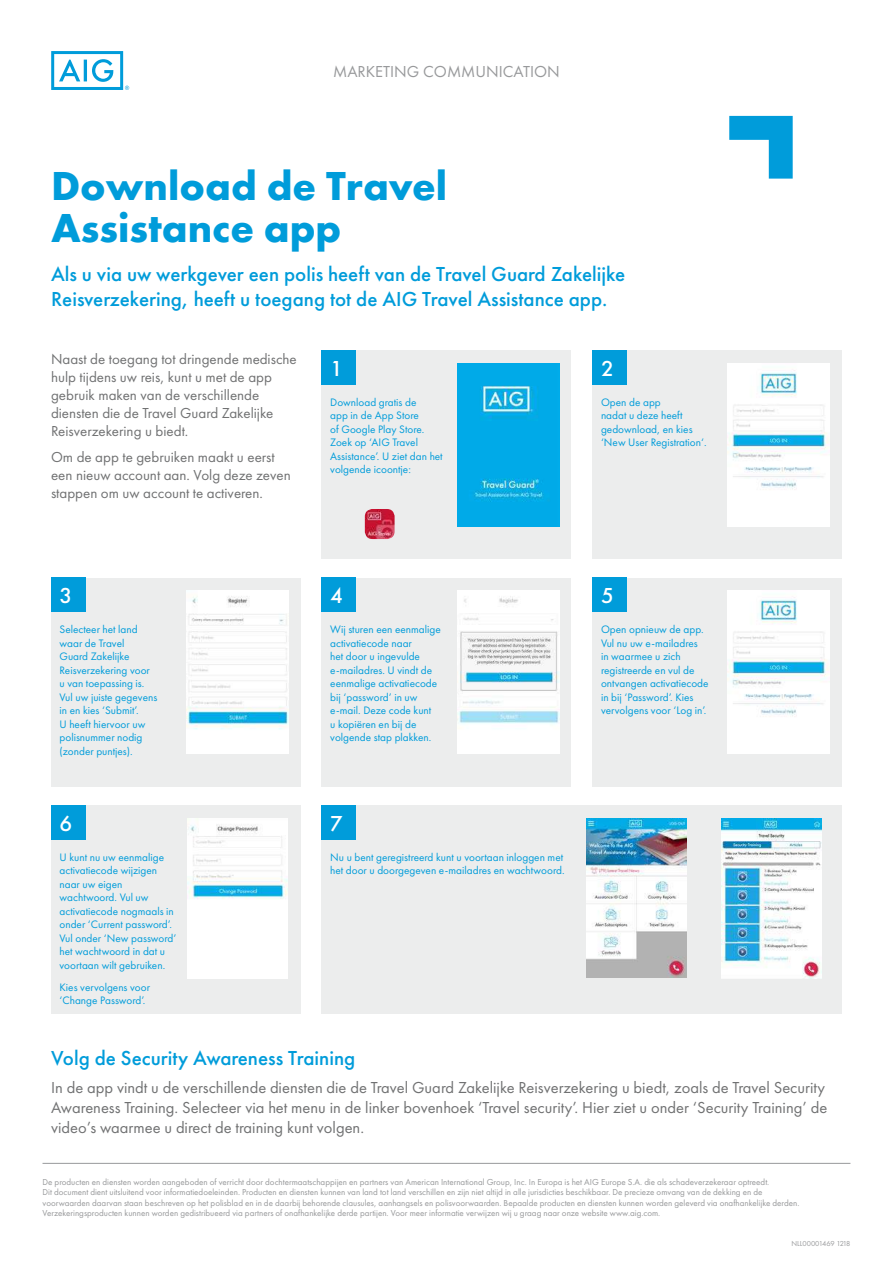
<style>
.page{position:relative;width:893px;height:1263px;background:#fff}
.page>*{position:absolute;margin:0;border:0;box-sizing:border-box;transform-origin:0 0}
.t1{font:700 42px/42px "Futura PT";color:#009cda}
.t2{font:500 22.5px "Futura PT";color:#fff}
.t3{font:500 21px/25.2px "Futura PT";color:#009cda}
.t4{font:16.5px/19.8px "Futura PT";color:#707172}
.t5{font:16.5px "Futura PT";color:#98999b}
.t6{font:15px/18px "Futura PT";color:#707172}
.t7{font:11.25px/13.5px "Futura PT";color:#009cda}
.t8{font:9px/10.5px "Futura PT";color:#98999b}
.t9{font:7.5px "Futura PT";color:#98999b}
</style>
<div class="page">
<hr style="left:43px;top:1163px;width:807px;height:1px;background:#98999b">
<div style="left:322px;top:350px;width:249px;height:209px;background:#eceded"></div>
<div style="left:322px;top:350px;width:34px;height:34px;background:#009cda"></div>
<img style="left:457px;top:363px;width:102px;height:163px">
<div style="left:322px;top:578px;width:249px;height:208px;background:#eceded"></div>
<div style="left:322px;top:578px;width:34px;height:34px;background:#009cda"></div>
<img style="left:457px;top:591px;width:102px;height:163px">
<div style="left:51px;top:578px;width:249px;height:208px;background:#eceded"></div>
<div style="left:51px;top:578px;width:34px;height:34px;background:#009cda"></div>
<img style="left:186px;top:591px;width:102px;height:162px">
<div style="left:51px;top:805px;width:249px;height:209px;background:#eceded"></div>
<div style="left:51px;top:805px;width:34px;height:34px;background:#009cda"></div>
<img style="left:187px;top:818px;width:100px;height:160px">
<div style="left:592px;top:350px;width:250px;height:209px;background:#eceded"></div>
<div style="left:592px;top:350px;width:34px;height:34px;background:#009cda"></div>
<div style="left:592px;top:578px;width:250px;height:208px;background:#eceded"></div>
<div style="left:592px;top:578px;width:34px;height:34px;background:#009cda"></div>
<img style="left:728px;top:591px;width:102px;height:163px">
<div style="left:322px;top:805px;width:520px;height:209px;background:#eceded"></div>
<div style="left:322px;top:805px;width:34px;height:34px;background:#009cda"></div>
<img style="left:586px;top:818px;width:100px;height:160px">
<img style="left:721px;top:818px;width:100px;height:161px">
<img style="left:365px;top:509px;width:30px;height:30px">
<svg style="left:729px;top:116px;width:64px;height:63px"></svg>
<svg style="left:51px;top:51px;width:78px;height:39px"></svg>
<img style="left:728px;top:363px;width:102px;height:163px">
<h3 class="t5" style="left:333px;top:62px;width:228px">MARKETING COMMUNICATION</h3>
<h1 class="t1" style="left:51px;top:164px;width:398px">Download de Travel<br>Assistance app</h1>
<h3 class="t3" style="left:51px;top:262px;width:576px">Als u via uw werkgever een polis heeft van de Travel Guard Zakelijke<br>Reisverzekering, heeft u toegang tot de AIG Travel Assistance app.</h3>
<h3 class="t6" style="left:51px;top:350px;width:247px">Naast de toegang tot dringende medische hulp tijdens uw reis, kunt u met de app gebruik maken van de verschillende diensten die de Travel Guard Zakelijke Reisverzekering u biedt.</h3>
<h3 class="t6" style="left:51px;top:448px;width:241px">Om de app te gebruiken maakt u eerst een nieuw account aan. Volg deze zeven stappen om uw account te activeren.</h3>
<h2 class="t2" style="left:60px;top:582px;width:14px">3</h2>
<p class="t7" style="left:60px;top:623px;width:99px">Selecteer het land waar de Travel<br>Guard Zakelijke<br>Reisverzekering voor u van toepassing is.<br>Vul uw juiste gegevens in en kies ‘Submit’.<br>U heeft hiervoor uw polisnummer nodig (zonder puntjes).</p>
<h2 class="t2" style="left:60px;top:810px;width:14px">6</h2>
<p class="t7" style="left:60px;top:850px;width:118px">U kunt nu uw eenmalige activatiecode wijzigen naar uw eigen wachtwoord. Vul uw activatiecode nogmaals in onder ‘Current password’.<br>Vul onder ‘New password’ het wachtwoord in dat u voortaan wilt gebruiken.</p>
<p class="t7" style="left:60px;top:980px;width:92px">Kies vervolgens voor ‘Change Password’.</p>
<h2 class="t2" style="left:330px;top:355px;width:14px">1</h2>
<p class="t7" style="left:330px;top:395px;width:114px">Download gratis de<br>app in de App Store<br>of Google Play Store.<br>Zoek op ‘AIG Travel<br>Assistance’. U ziet dan het volgende icoontje:</p>
<h2 class="t2" style="left:330px;top:582px;width:14px">4</h2>
<p class="t7" style="left:330px;top:623px;width:112px">Wij sturen een eenmalige activatiecode naar<br>het door u ingevulde e-mailadres. U vindt de eenmalige activatiecode bij ‘password’ in uw e-mail. Deze code kunt<br>u kopiëren en bij de volgende stap plakken.</p>
<h2 class="t2" style="left:330px;top:810px;width:14px">7</h2>
<p class="t7" style="left:330px;top:850px;width:236px">Nu u bent geregistreerd kunt u voortaan inloggen met het door u doorgegeven e-mailadres en wachtwoord.</p>
<h2 class="t2" style="left:601px;top:355px;width:14px">2</h2>
<p class="t7" style="left:601px;top:395px;width:107px">Open de app<br>nadat u deze heeft gedownload, en kies ‘New User Registration‘.</p>
<h2 class="t2" style="left:601px;top:582px;width:14px">5</h2>
<p class="t7" style="left:601px;top:623px;width:109px">Open opnieuw de app.<br>Vul nu uw e-mailadres<br>in waarmee u zich registreerde en vul de ontvangen activatiecode in bij ‘Password’. Kies vervolgens voor ‘Log in’.</p>
<h3 class="t3" style="left:51px;top:1045px;width:306px">Volg de Security Awareness Training</h3>
<p class="t4" style="left:51px;top:1078px;width:778px">In de app vindt u de verschillende diensten die de Travel Guard Zakelijke Reisverzekering u biedt, zoals de Travel Security<br>Awareness Training. Selecteer via het menu in de linker bovenhoek ‘Travel security’. Hier ziet u onder ‘Security Training’ de video’s waarmee u direct de training kunt volgen.</p>
<p class="t8" style="left:43px;top:1176px;width:758px">De producten en diensten worden aangeboden of verricht door dochtermaatschappijen en partners van American International Group, Inc. In Europa is het AIG Europe S.A. die als schadeverzekeraar optreedt.<br>Dit document dient uitsluitend voor informatiedoeleinden. Producten en diensten kunnen van land tot land verschillen en zijn niet altijd in alle jurisdicties beschikbaar. De precieze omvang van de dekking en de voorwaarden daarvan staan beschreven op het polisblad en in de daarbij behorende clausules, aanhangsels en polisvoorwaarden. Bepaalde producten en diensten kunnen worden geleverd via onafhankelijke derden.<br>Verzekeringsproducten kunnen worden gedistribueerd via partners of onafhankelijke derde partijen. Voor meer informatie verwijzen wij u graag naar onze website www.aig.com.</p>
<p class="t9" style="left:791px;top:1239px;width:61px">NLL00001469 1218</p>
</div>
